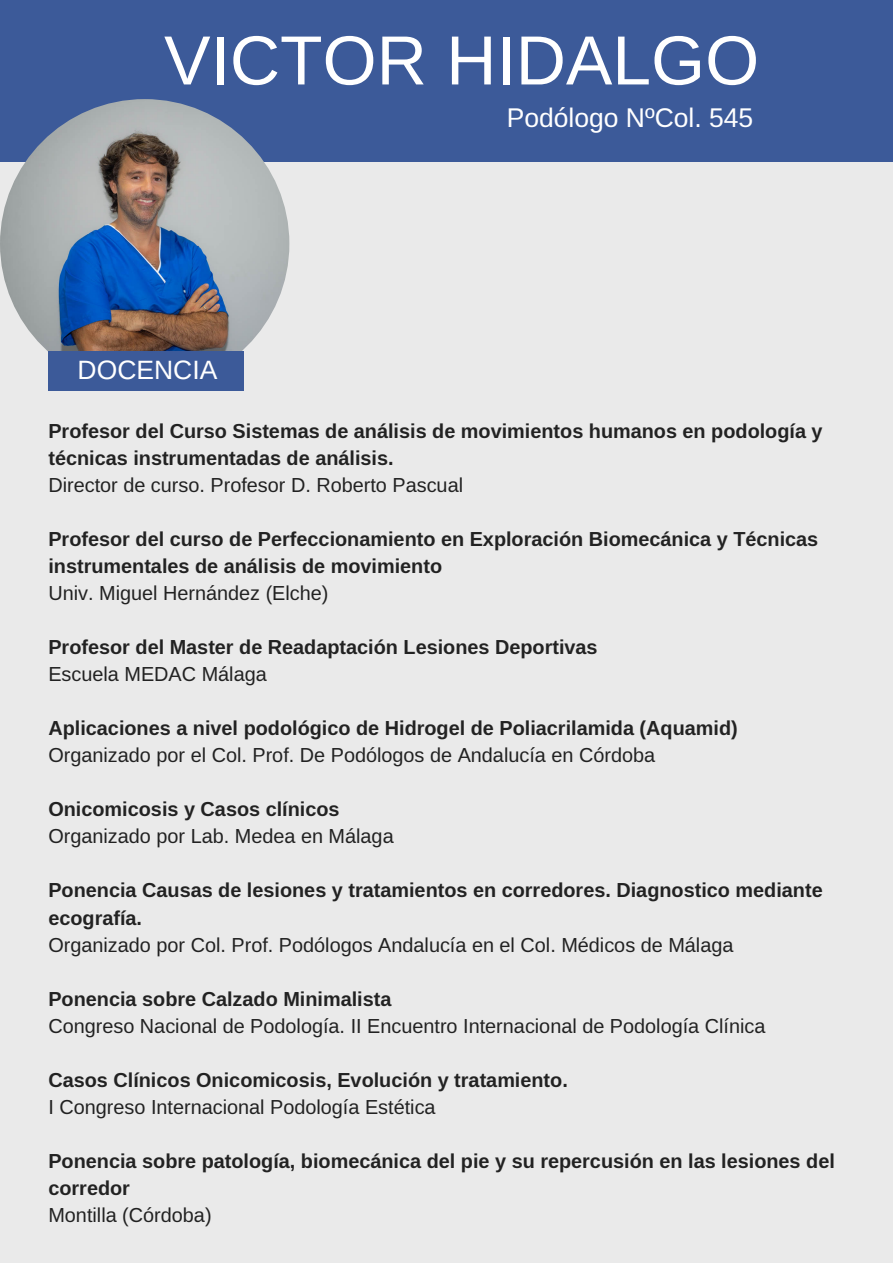
<style>
.page{position:relative;width:893px;height:1263px;background:#eaeaea}
.page>*{position:absolute;margin:0;border:0;box-sizing:border-box;transform-origin:0 0}
.t1{font:69.6px "Libra Sans";color:#fff}
.t2{font:26.55px "Libra Sans";color:#fff}
.t3{font:26.55px "Arimo";color:#fff}
.t4{font:700 19.8px/27px "Libra Sans";color:#222}
.t5{font:19.8px "Libra Sans";color:#222}
</style>
<div class="page">
<div style="left:0;top:0;width:893px;height:162px;background:#3c5a99"></div>
<img style="left:0;top:99px;width:289px;height:289px;border-radius:50%">
<div style="left:48px;top:351px;width:196px;height:40px;background:#3c5a99"></div>
<h1 class="t1" style="left:164px;top:21px;width:597px">VICTOR HIDALGO</h1>
<h2 class="t2" style="left:507px;top:103px;width:248px">Podólogo NºCol. 545</h2>
<h2 class="t3" style="left:78px;top:355px;width:141px">DOCENCIA</h2>
<p class="t4" style="left:48px;top:418px;width:776px">Profesor del Curso Sistemas de análisis de movimientos humanos en podología y técnicas instrumentadas de análisis.</p>
<p class="t5" style="left:48px;top:474px;width:416px">Director de curso. Profesor D. Roberto Pascual</p>
<p class="t4" style="left:48px;top:526px;width:771px">Profesor del curso de Perfeccionamiento en Exploración Biomecánica y Técnicas instrumentales de análisis de movimiento</p>
<p class="t5" style="left:48px;top:582px;width:282px">Univ. Miguel Hernández (Elche)</p>
<p class="t4" style="left:48px;top:634px;width:551px">Profesor del Master de Readaptación Lesiones Deportivas</p>
<p class="t5" style="left:48px;top:663px;width:220px">Escuela MEDAC Málaga</p>
<p class="t4" style="left:48px;top:715px;width:691px">Aplicaciones a nivel podológico de Hidrogel de Poliacrilamida (Aquamid)</p>
<p class="t5" style="left:48px;top:744px;width:608px">Organizado por el Col. Prof. De Podólogos de Andalucía en Córdoba</p>
<p class="t4" style="left:48px;top:796px;width:293px">Onicomicosis y Casos clínicos</p>
<p class="t5" style="left:48px;top:825px;width:347px">Organizado por Lab. Medea en Málaga</p>
<p class="t4" style="left:48px;top:877px;width:776px">Ponencia Causas de lesiones y tratamientos en corredores. Diagnostico mediante ecografía.</p>
<p class="t5" style="left:48px;top:934px;width:686px">Organizado por Col. Prof. Podólogos Andalucía en el Col. Médicos de Málaga</p>
<p class="t4" style="left:48px;top:985px;width:344px">Ponencia sobre Calzado Minimalista</p>
<p class="t5" style="left:48px;top:1015px;width:719px">Congreso Nacional de Podología. II Encuentro Internacional de Podología Clínica</p>
<p class="t4" style="left:48px;top:1066px;width:521px">Casos Clínicos Onicomicosis, Evolución y tratamiento.</p>
<p class="t5" style="left:48px;top:1096px;width:389px">I Congreso Internacional Podología Estética</p>
<p class="t4" style="left:48px;top:1147px;width:788px">Ponencia sobre patología, biomecánica del pie y su repercusión en las lesiones del corredor</p>
<p class="t5" style="left:48px;top:1204px;width:165px">Montilla (Córdoba)</p>
</div>
